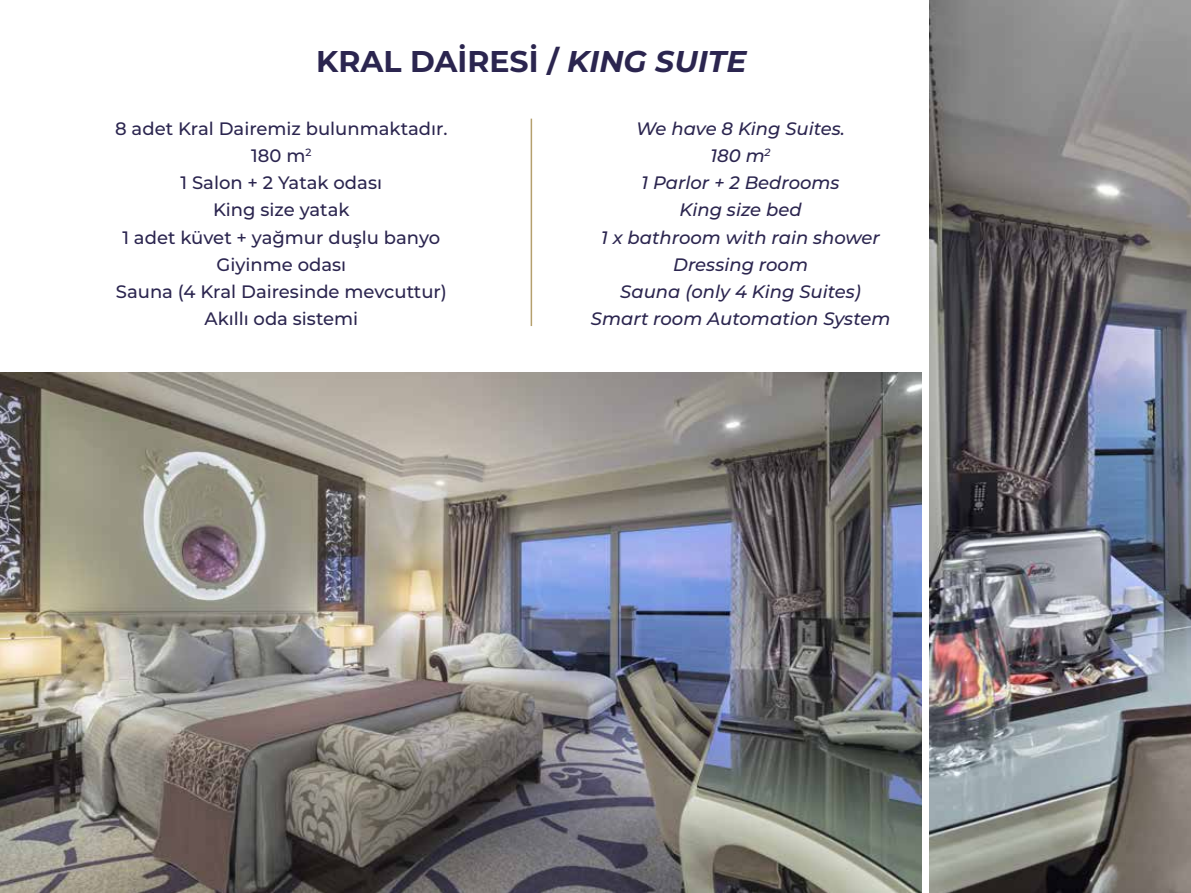
<style>
.page{position:relative;width:1191px;height:893px;background:#fff}
.page>*{position:absolute;margin:0;border:0;box-sizing:border-box;transform-origin:0 0}
.t1{font:700 30px "Montserrat";color:#2b254f}
.t2{font:500 18px/27.2px "Montserrat";color:#2b254f;text-align:center}
.t3{font:italic 500 18px/27.2px "Montserrat";color:#2b254f;text-align:center}
.s1{font-style:italic}
</style>
<div class="page">
<img style="left:929px;top:0;width:262px;height:893px">
<hr style="left:530px;top:119px;width:2px;height:207px;background:#b5a06d">
<img style="left:0;top:372px;width:921px;height:521px">
<h1 class="t1" style="left:316px;top:39px;width:432px">KRAL DAİRESİ / <span class="s1">KING SUITE</span></h1>
<p class="t2" style="left:115px;top:114px;width:334px">8 adet Kral Dairemiz bulunmaktadır.<br>180 m<sup>2<br></sup>1 Salon + 2 Yatak odası<br>King size yatak<br>1 adet küvet + yağmur duşlu banyo<br>Giyinme odası<br>Sauna (4 Kral Dairesinde mevcuttur)<br>Akıllı oda sistemi</p>
<p class="t3" style="left:591px;top:114px;width:301px">We have 8 King Suites.<br>180 m<sup>2<br></sup>1 Parlor + 2 Bedrooms<br>King size bed<br>1 x bathroom with rain shower<br>Dressing room<br>Sauna (only 4 King Suites)<br>Smart room Automation System</p>
</div>
